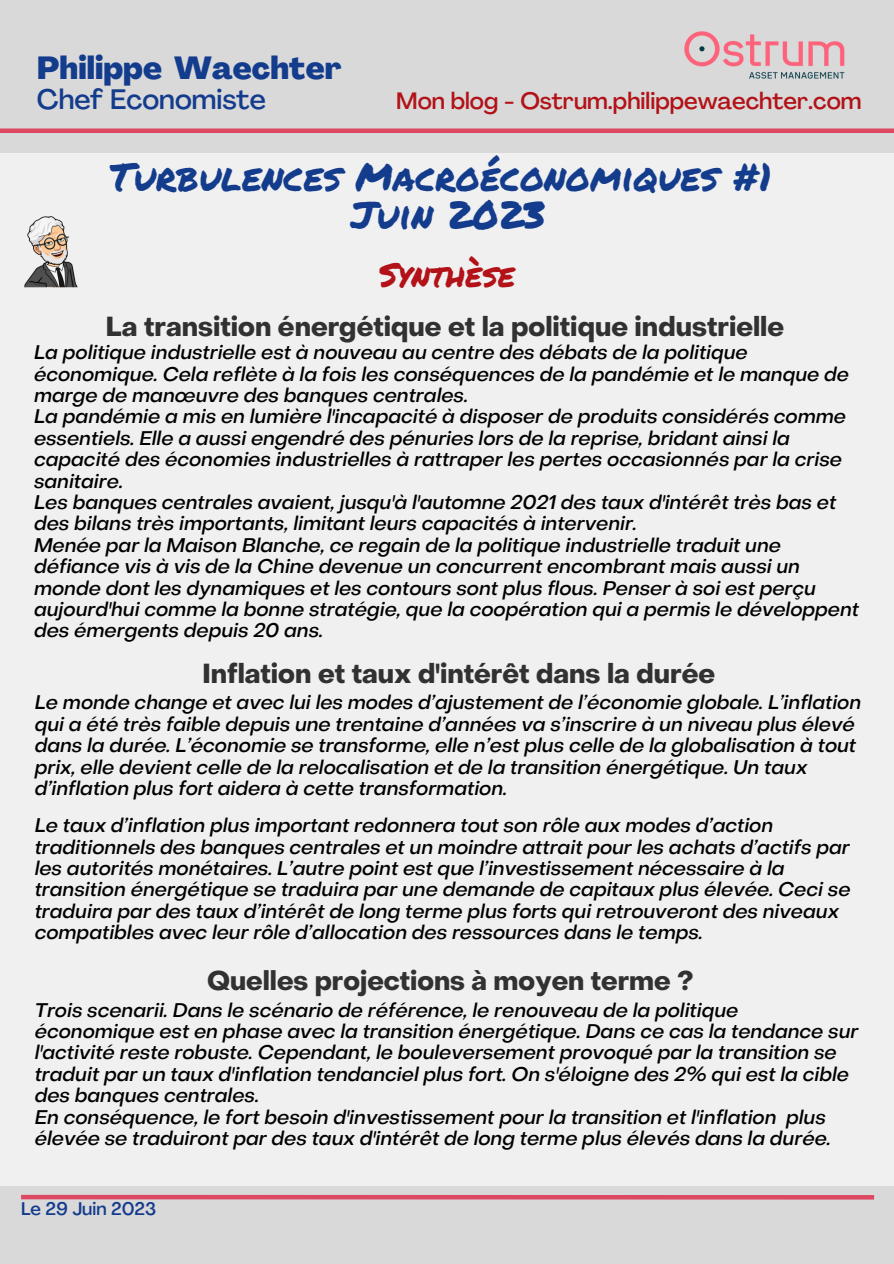
<style>
.page{position:relative;width:894px;height:1264px;background:#fff}
.page>*{position:absolute;margin:0;border:0;box-sizing:border-box;transform-origin:0 0}
.t1{font:38.4px "Permanent Marker";color:#143c8d}
.t2{font:33.15px "Permanent Marker";color:#b21218}
.t3{font:800 31.5px "Agrandir";color:#143c8d}
.t4{font:500 27.75px "Agrandir";color:#143c8d}
.t5{font:700 27px "Object Sans";color:#313131}
.t6{font:700 26.7px "Object Sans";color:#313131}
.t7{font:500 23.4px "Agrandir";color:#b21218}
.t8{font:italic 500 19.5px/21.5px "Object Sans";color:#000}
.t9{font:500 18px "Agrandir";color:#143c8d}
</style>
<div class="page">
<div style="left:0;top:0;width:893px;height:1263px;background:#d9d9d9"></div>
<img style="left:684px;top:31px;width:161px;height:48px">
<div style="left:0;top:128px;width:893px;height:5px;background:#dd4863"></div>
<div style="left:21px;top:1194px;width:852px;height:5px;background:#dd4863"></div>
<div style="left:0;top:153px;width:893px;height:1032px;background:#f0f0f0"></div>
<img style="left:24px;top:216px;width:54px;height:72px">
<p class="t3" style="left:37px;top:56px;width:306px">Philippe Waechter</p>
<p class="t4" style="left:37px;top:88px;width:230px">Chef Economiste</p>
<p class="t7" style="left:396px;top:91px;width:466px">Mon blog - Ostrum.philippewaechter.com</p>
<p class="t1" style="left:110px;top:148px;width:663px">Turbulences Macroéconomiques #1</p>
<p class="t1" style="left:351px;top:187px;width:196px">Juin 2023</p>
<p class="t2" style="left:379px;top:250px;width:137px">Synthèse</p>
<p class="t5" style="left:106px;top:315px;width:679px">La transition énergétique et la politique industrielle</p>
<p class="t8" style="left:34px;top:343px;width:816px">La politique industrielle est à nouveau au centre des débats de la politique économique. Cela reflète à la fois les conséquences de la pandémie et le manque de marge de manœuvre des banques centrales.</p>
<p class="t8" style="left:34px;top:408px;width:813px">La pandémie a mis en lumière l'incapacité à disposer de produits considérés comme essentiels. Elle a aussi engendré des pénuries lors de la reprise, bridant ainsi la capacité des économies industrielles à rattraper les pertes occasionnés par la crise sanitaire.</p>
<p class="t8" style="left:34px;top:493px;width:803px">Les banques centrales avaient, jusqu'à l'automne 2021 des taux d'intérêt très bas et des bilans très importants, limitant leurs capacités à intervenir.</p>
<p class="t8" style="left:34px;top:536px;width:826px">Menée par la Maison Blanche, ce regain de la politique industrielle traduit une défiance vis à vis de la Chine devenue un concurrent encombrant mais aussi un monde dont les dynamiques et les contours sont plus flous. Penser à soi est perçu aujourd'hui comme la bonne stratégie, que la coopération qui a permis le développent des émergents depuis 20 ans.</p>
<p class="t5" style="left:202px;top:663px;width:514px">Inflation et taux d'intérêt dans la durée</p>
<p class="t8" style="left:35px;top:693px;width:827px">Le monde change et avec lui les modes d’ajustement de l’économie globale. L’inflation qui a été très faible depuis une trentaine d’années va s’inscrire à un niveau plus élevé dans la durée. L’économie se transforme, elle n’est plus celle de la globalisation à tout prix, elle devient celle de la relocalisation et de la transition énergétique. Un taux d’inflation plus fort aidera à cette transformation.</p>
<p class="t8" style="left:35px;top:816px;width:817px">Le taux d’inflation plus important redonnera tout son rôle aux modes d’action traditionnels des banques centrales et un moindre attrait pour les achats d’actifs par les autorités monétaires. L’autre point est que l’investissement nécessaire à la transition énergétique se traduira par une demande de capitaux plus élevée. Ceci se traduira par des taux d’intérêt de long terme plus forts qui retrouveront des niveaux compatibles avec leur rôle d’allocation des ressources dans le temps.</p>
<p class="t6" style="left:207px;top:970px;width:488px">Quelles projections à moyen terme ?</p>
<p class="t8" style="left:35px;top:1000px;width:825px">Trois scenarii. Dans le scénario de référence, le renouveau de la politique économique est en phase avec la transition énergétique. Dans ce cas la tendance sur l'activité reste robuste. Cependant, le bouleversement provoqué par la transition se traduit par un taux d'inflation tendanciel plus fort. On s'éloigne des 2% qui est la cible des banques centrales.</p>
<p class="t8" style="left:35px;top:1107px;width:797px">En conséquence, le fort besoin d'investissement pour la transition et l'inflation plus élevée se traduiront par des taux d'intérêt de long terme plus élevés dans la durée.</p>
<p class="t9" style="left:21px;top:1201px;width:137px">Le 29 Juin 2023</p>
</div>
